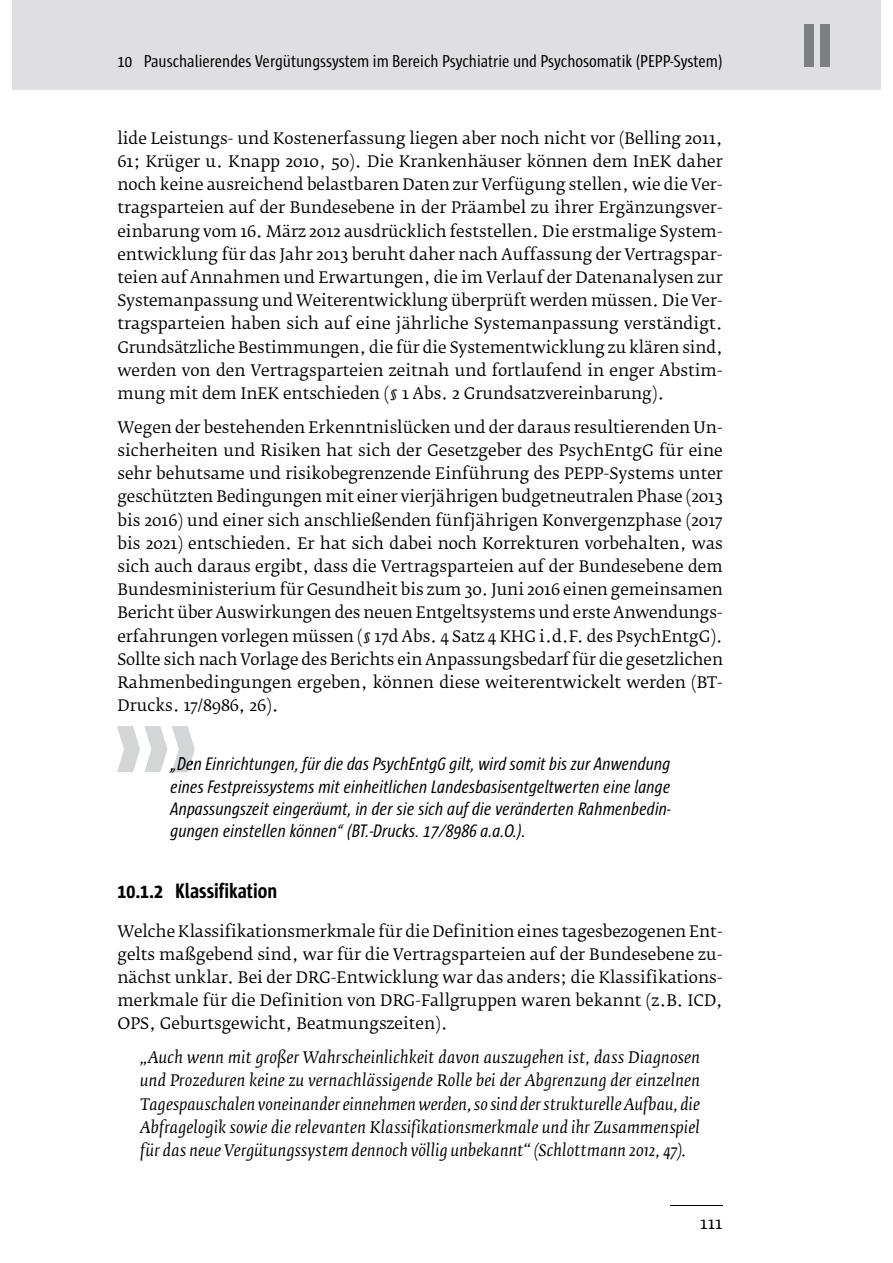
<style>
.page{position:relative;width:893px;height:1263px;background:#fff}
.page>*{position:absolute;margin:0;border:0;box-sizing:border-box;transform-origin:0 0}
.t1{font:800 63.15px "Sun Cd";color:#7d7f83}
.t2{font:700 21.3px "Sun Cd";color:#000}
.t3{font:italic 18.6px/22.2px "Sun Cd";color:#000;text-align:justify}
.t4{font:17.7px "Sun Cd";color:#000}
.t5{font:16.65px "Fedra Serif B Pro";color:#000}
.t6{font:15.75px/23.2px "Fedra Serif B Pro";color:#000;text-align:justify}
.t7{font:italic 15.75px/23.2px "Fedra Serif B Pro";letter-spacing:.015em;color:#000;text-align:justify}
</style>
<div class="page">
<hr style="left:670px;top:1205px;width:53px;height:1px;background:#000">
<div style="left:12px;top:0;width:868px;height:89px;background:#dfdfe1"></div>
<svg style="left:172px;top:757px;width:21px;height:15px"></svg>
<p class="t4" style="left:117px;top:54px;width:600px">10 Pauschalierendes Vergütungssystem im Bereich Psychiatrie und Psychosomatik (PEPP-System)</p>
<p class="t6" style="left:117px;top:128px;width:607px">lide Leistungs- und Kostenerfassung liegen aber noch nicht vor (Belling 2011, 61; Krüger u. Knapp 2010, 50). Die Krankenhäuser können dem InEK daher noch keine ausreichend belastbaren Daten zur Verfügung stellen, wie die Ver&shy;tragsparteien auf der Bundesebene in der Präambel zu ihrer Ergänzungsver&shy;einbarung vom 16. März 2012 ausdrücklich feststellen. Die erstmalige System&shy;entwicklung für das Jahr 2013 beruht daher nach Auffassung der Vertragspar&shy;teien auf Annahmen und Erwartungen, die im Verlauf der Datenanalysen zur Systemanpassung und Weiterentwicklung überprüft werden müssen. Die Ver&shy;tragsparteien haben sich auf eine jährliche Systemanpassung verständigt.<br>Grundsätzliche Bestimmungen, die für die Systementwicklung zu klären sind, werden von den Vertragsparteien zeitnah und fortlaufend in enger Abstim&shy;mung mit dem InEK entschieden (§ 1 Abs. 2 Grundsatzvereinbarung).</p>
<p class="t6" style="left:117px;top:417px;width:607px">Wegen der bestehenden Erkenntnislücken und der daraus resultierenden Un&shy;sicherheiten und Risiken hat sich der Gesetzgeber des PsychEntgG für eine sehr behutsame und risikobegrenzende Einführung des PEPP-Systems unter geschützten Bedingungen mit einer vierjährigen budgetneutralen Phase (2013 bis 2016) und einer sich anschließenden fünfjährigen Konvergenzphase (2017 bis 2021) entschieden. Er hat sich dabei noch Korrekturen vorbehalten, was sich auch daraus ergibt, dass die Vertragsparteien auf der Bundesebene dem Bundesministerium für Gesundheit bis zum 30. Juni 2016 einen gemeinsamen Bericht über Auswirkungen des neuen Entgeltsystems und erste Anwendungs&shy;erfahrungen vorlegen müssen (§ 17d Abs. 4 Satz 4 KHG i.d.F. des PsychEntgG).<br>Sollte sich nach Vorlage des Berichts ein Anpassungsbedarf für die gesetzlichen Rahmenbedingungen ergeben, können diese weiterentwickelt werden (BT-Drucks. 17/8986, 26).</p>
<p class="t3" style="left:170px;top:754px;width:502px">„Den Einrichtungen, für die das PsychEntgG gilt, wird somit bis zur Anwendung eines Festpreissystems mit einheitlichen Landesbasisentgeltwerten eine lange Anpassungszeit eingeräumt, in der sie sich auf die veränderten Rahmenbedin&shy;gungen einstellen können“ (BT.-Drucks. 17/8986 a.a.O.).</p>
<h2 class="t2" style="left:117px;top:883px;width:161px">10.1.2 Klassifikation</h2>
<p class="t6" style="left:117px;top:921px;width:607px">Welche Klassifikationsmerkmale für die Definition eines tagesbezogenen Ent&shy;gelts maßgebend sind, war für die Vertragsparteien auf der Bundesebene zu&shy;nächst unklar. Bei der DRG-Entwicklung war das anders; die Klassifikations&shy;merkmale für die Definition von DRG-Fallgruppen waren bekannt (z.B. ICD, OPS, Geburtsgewicht, Beatmungszeiten).</p>
<p class="t7" style="left:140px;top:1047px;width:561px">„Auch wenn mit großer Wahrscheinlichkeit davon auszugehen ist, dass Diagnosen und Prozeduren keine zu vernachlässigende Rolle bei der Abgrenzung der einzelnen Tagespauschalen voneinander einnehmen werden, so sind der strukturelle Aufbau, die Abfragelogik sowie die relevanten Klassifikationsmerkmale und ihr Zusammenspiel für das neue Vergütungssystem dennoch völlig unbekannt“ (Schlottmann 2012, 47).</p>
<p class="t5" style="left:700px;top:1215px;width:24px">111</p>
<h1 class="t1" style="left:801px;top:12px;width:33px">II</h1>
</div>
